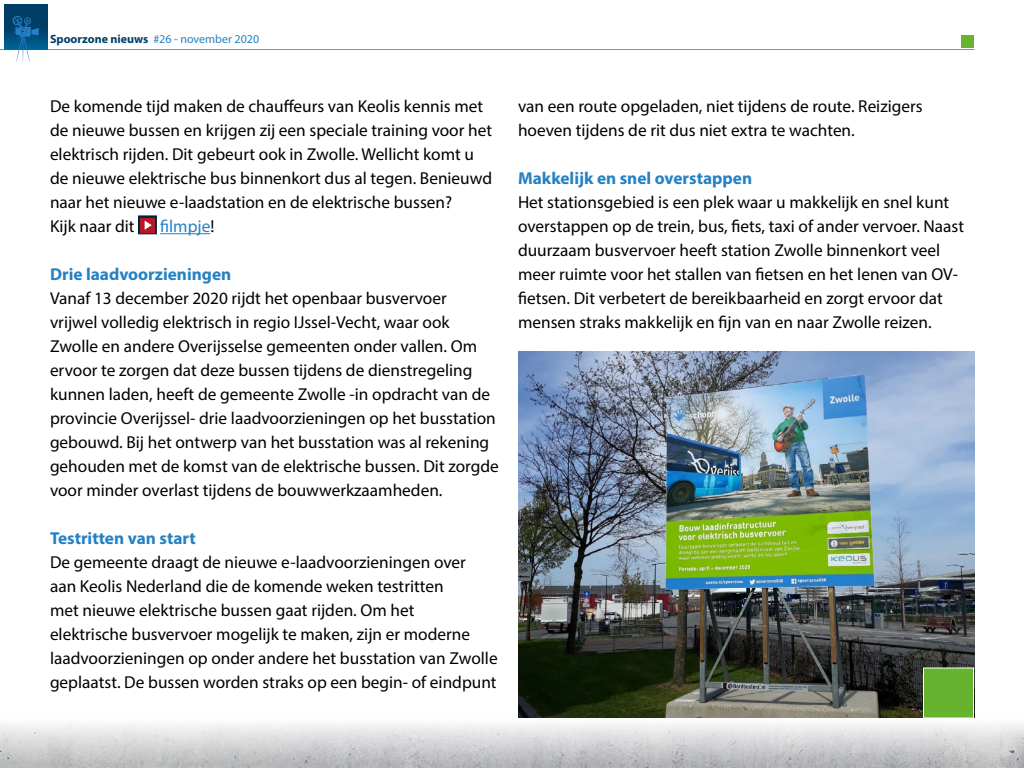
<style>
.page{position:relative;width:1024px;height:768px;background:#fff}
.page>*{position:absolute;margin:0;border:0;box-sizing:border-box;transform-origin:0 0}
.plat{font:17.3px/24px "Myriad Pro";color:#000}
.plat-2{font:700 17.3px "Myriad Pro";color:#2581c4}
.plat-3{font:17.3px "Myriad Pro";color:#2581c4}
.t1{font:12px "Myriad Pro";color:#2581c4}
.s1{font-weight:700;color:#003e66}
.s2{color:#000}
</style>
<div class="page">
<img style="left:0;top:722px;width:1024px;height:46px">
<img style="left:518px;top:351px;width:456px;height:367px">
<hr style="left:0;top:49px;width:974px;height:1px;background:#65b32e">
<div style="left:962px;top:36px;width:12px;height:12px;background:#65b32e"></div>
<hr style="left:160px;top:233px;width:50px;height:1px;background:#2581c4">
<svg style="left:138px;top:216px;width:19px;height:18px"></svg>
<svg style="left:145px;top:221px;width:7px;height:9px"></svg>
<svg style="left:4px;top:4px;width:43px;height:46px"></svg>
<svg style="left:13px;top:16px;width:26px;height:46px"></svg>
<div style="left:923px;top:668px;width:51px;height:50px;background:#65b32e;border:1px solid #fff"></div>
<p class="t1" style="left:50px;top:32px;width:211px"><span class="s1">Spoorzone nieuws</span> #26 - november 2020</p>
<p class="plat" style="left:50px;top:94px;width:444px">De komende tijd maken de chauffeurs van Keolis kennis met de nieuwe bussen en krijgen zij een speciale training voor het elektrisch rijden. Dit gebeurt ook in Zwolle. Wellicht komt u de nieuwe elektrische bus binnenkort dus al tegen. Benieuwd naar het nieuwe e-laadstation en de elektrische bussen?<br>Kijk naar dit</p>
<p class="plat-3" style="left:160px;top:216px;width:56px">filmpje<span class="s2">!</span></p>
<p class="plat-2" style="left:50px;top:263px;width:183px">Drie laadvoorzieningen</p>
<p class="plat" style="left:50px;top:286px;width:450px">Vanaf 13 december 2020 rijdt het openbaar busvervoer<br>vrijwel volledig elektrisch in regio IJssel-Vecht, waar ook Zwolle en andere Overijsselse gemeenten onder vallen. Om ervoor te zorgen dat deze bussen tijdens de dienstregeling kunnen laden, heeft de gemeente Zwolle -in opdracht van de provincie Overijssel- drie laadvoorzieningen op het busstation gebouwd. Bij het ontwerp van het busstation was al rekening gehouden met de komst van de elektrische bussen. Dit zorgde voor minder overlast tijdens de bouwwerkzaamheden.</p>
<p class="plat-2" style="left:50px;top:527px;width:147px">Testritten van start</p>
<p class="plat" style="left:50px;top:550px;width:449px">De gemeente draagt de nieuwe e-laadvoorzieningen over<br>aan Keolis Nederland die de komende weken testritten<br>met nieuwe elektrische bussen gaat rijden. Om het<br>elektrische busvervoer mogelijk te maken, zijn er moderne laadvoorzieningen op onder andere het busstation van Zwolle geplaatst. De bussen worden straks op een begin- of eindpunt</p>
<p class="plat" style="left:518px;top:94px;width:406px">van een route opgeladen, niet tijdens de route. Reizigers hoeven tijdens de rit dus niet extra te wachten.</p>
<p class="plat-2" style="left:518px;top:167px;width:236px">Makkelijk en snel overstappen</p>
<p class="plat" style="left:518px;top:190px;width:448px">Het stationsgebied is een plek waar u makkelijk en snel kunt overstappen op de trein, bus, fiets, taxi of ander vervoer. Naast duurzaam busvervoer heeft station Zwolle binnenkort veel meer ruimte voor het stallen van fietsen en het lenen van OV&shy;fietsen. Dit verbetert de bereikbaarheid en zorgt ervoor dat mensen straks makkelijk en fijn van en naar Zwolle reizen.</p>
</div>
